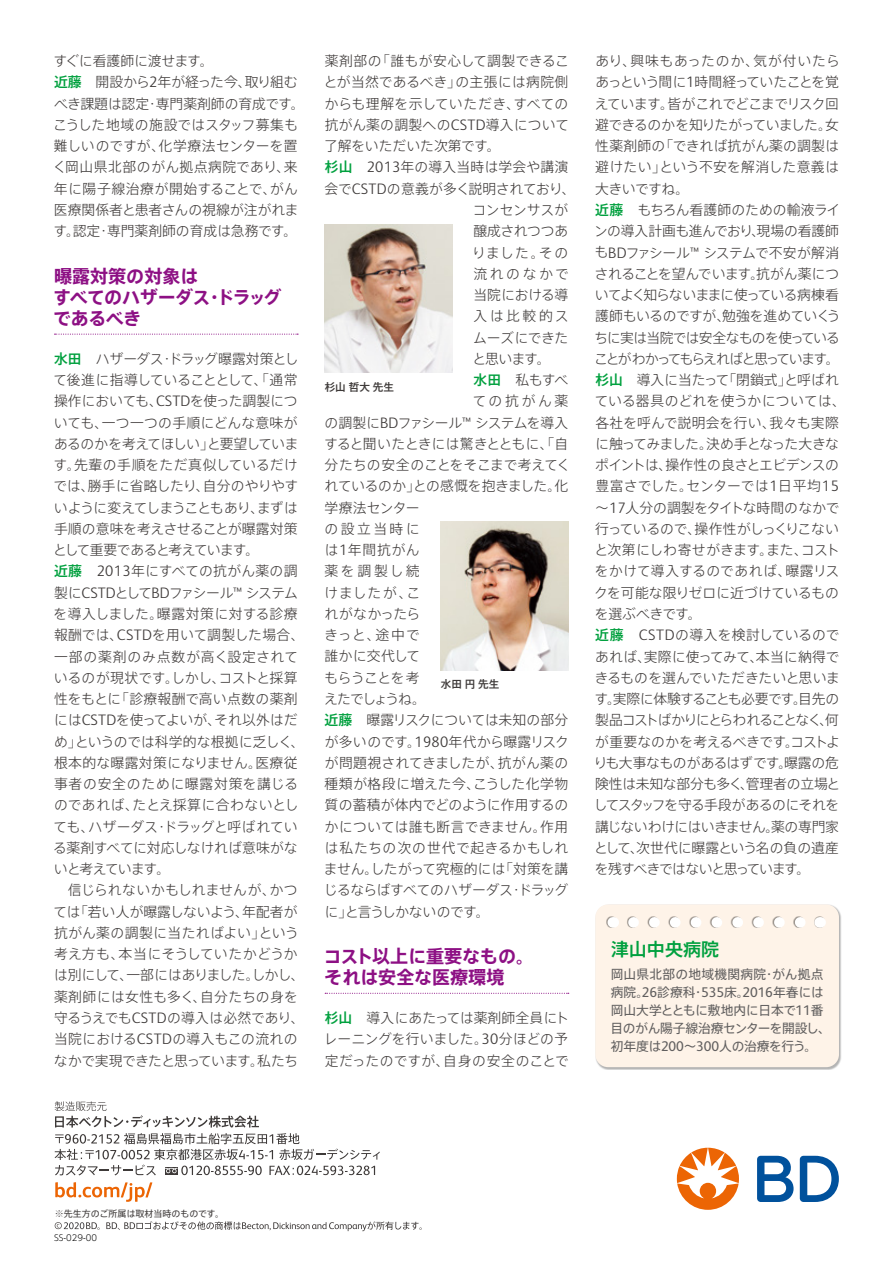
<style>
.page{position:relative;width:893px;height:1263px;background:#fff}
.page>*{position:absolute;margin:0;border:0;box-sizing:border-box;transform-origin:0 0}
.t1{font:700 18px/21.3px "Axis Pro N";letter-spacing:-.01em;color:#8d1084}
.t2{font:500 18px "Axis Pro N";color:#00a03e}
.t3{font:300 13.8px/21.3px "Axis Pro N";letter-spacing:-.01em;color:#3e3a39}
.t4{font:300 13.8px "Axis Pro N";letter-spacing:.015em;color:#3e3a39}
.t5{font:300 13.8px "Axis Pro N";letter-spacing:.01em;color:#3e3a39}
.t6{font:300 13.8px "Axis Pro N";letter-spacing:.035em;color:#3e3a39}
.t7{font:300 13.8px "Axis Pro N";letter-spacing:-.035em;color:#3e3a39}
.t8{font:300 13.8px "Axis Pro N";letter-spacing:.02em;color:#3e3a39}
.t9{font:300 13.8px "Axis Pro N";letter-spacing:-.07em;color:#3e3a39}
.t10{font:300 13.8px "Axis Pro N";letter-spacing:-.11em;color:#3e3a39}
.t11{font:12.75px/18px "Axis Pro N";letter-spacing:-.01em;color:#615f5f}
.t12{font:500 10.65px "Axis Pro N";color:#3e3a39}
.t13{font:9px "Axis Pro N";color:#3e3a39}
.t14{font:300 8.55px "UD Shin Go Pro";color:#000}
.s1{font-weight:500;color:#00a03e}
.s2{font-family:"FS Albert Pro";font-size:15.15px}
.s3{font-family:"FS Albert Pro";font-size:14.1px}
</style>
<div class="page">
<svg style="left:55px;top:1182px;width:97px;height:20px"></svg>
<svg style="left:55px;top:1101px;width:325px;height:74px"></svg>
<svg style="left:106px;top:1221px;width:316px;height:10px"></svg>
<svg style="left:55px;top:1222px;width:45px;height:8px"></svg>
<svg style="left:757px;top:1156px;width:82px;height:46px"></svg>
<svg style="left:677px;top:1148px;width:62px;height:62px"></svg>
<svg style="left:55px;top:334px;width:243px;height:1px"></svg>
<svg style="left:325px;top:993px;width:244px;height:1px"></svg>
<img style="left:325px;top:224px;width:127px;height:149px">
<img style="left:441px;top:522px;width:127px;height:149px">
<div style="left:595px;top:904px;width:247px;height:166px;background:#000;opacity:.3"></div>
<div style="left:595px;top:904px;width:244px;height:163px;background:#fef3e8;border-radius:13px"></div>
<div style="left:606px;top:916px;width:219px;height:11px;background:#000;opacity:.4"></div>
<svg style="left:633px;top:917px;width:176px;height:11px"></svg>
<p class="t3" style="left:53px;top:50px;width:253px">すぐに看護師に渡せます。<br><span class="s1">近藤</span>　開設から<span class="s2">2</span>年が経った今、取り組むべき課題は認定・専門薬剤師の育成です。こうした地域の施設ではスタッフ募集も難しいのですが、化学療法センターを置く岡山県北部のがん拠点病院であり、来年に陽子線治療が開始することで、がん医療関係者と患者さんの視線が注がれます。認定・専門薬剤師の育成は急務です。</p>
<h1 class="t1" style="left:53px;top:265px;width:230px">曝露対策の対象は<br>すべてのハザーダス・ドラッグであるべき</h1>
<p class="t3" style="left:53px;top:348px;width:253px"><span class="s1">水田</span>　ハザーダス・ドラッグ曝露対策として後進に指導していることとして、「通常操作においても、<span class="s2">CSTD</span>を使った調製についても、一つ一つの手順にどんな意味があるのかを考えてほしい」と要望しています。先輩の手順をただ真似しているだけでは、勝手に省略したり、自分のやりやすいように変えてしまうこともあり、まずは手順の意味を考えさせることが曝露対策として重要であると考えています。<br><span class="s1">近藤</span> <span class="s2">2013</span>年にすべての抗がん薬の調製に<span class="s2">CSTD</span>として<span class="s2">BD</span>ファシール<span class="s2">™</span> システムを導入しました。曝露対策に対する診療報酬では、<span class="s2">CSTD</span>を用いて調製した場合、一部の薬剤のみ点数が高く設定されているのが現状です。しかし、コストと採算性をもとに「診療報酬で高い点数の薬剤には<span class="s2">CSTD</span>を使ってよいが、それ以外はだめ」というのでは科学的な根拠に乏しく、根本的な曝露対策になりません。医療従事者の安全のために曝露対策を講じるのであれば、たとえ採算に合わないとしても、ハザーダス・ドラッグと呼ばれている薬剤すべてに対応しなければ意味がないと考えています。</p>
<p class="t3" style="left:53px;top:879px;width:253px;text-align:center">信じられないかもしれませんが、かつ<br>ては「若い人が曝露しないよう、年配者が抗がん薬の調製に当たればよい」という考え方も、本当にそうしていたかどうかは別にして、一部にはありました。しかし、薬剤師には女性も多く、自分たちの身を守るうえでも<span class="s2">CSTD</span>の導入は必然であり、当院における<span class="s2">CSTD</span>の導入もこの流れのなかで実現できたと思っています。私たち</p>
<p class="t3" style="left:325px;top:50px;width:246px">薬剤部の「誰もが安心して調製できるこ</p>
<p class="t8" style="left:324px;top:75px;width:246px">とが当然であるべき」の主張には病院側</p>
<p class="t5" style="left:324px;top:97px;width:245px">からも理解を示していただき、すべての</p>
<p class="t5" style="left:325px;top:118px;width:246px">抗がん薬の調製への<span class="s2">CSTD</span>導入について</p>
<p class="t3" style="left:324px;top:135px;width:178px">了解をいただいた次第です。</p>
<p class="t4" style="left:325px;top:160px;width:245px"><span class="s1">杉山</span> <span class="s2">2013</span>年の導入当時は学会や講演</p>
<p class="t3" style="left:325px;top:178px;width:252px">会で<span class="s2">CSTD</span>の意義が多く説明されており、</p>
<p class="t3" style="left:473px;top:199px;width:97px">コンセンサスが</p>
<p class="t3" style="left:473px;top:220px;width:96px">醸成されつつあ</p>
<p class="t3" style="left:472px;top:242px;width:98px">りました。その</p>
<p class="t3" style="left:473px;top:263px;width:97px">流れのなかで</p>
<p class="t3" style="left:473px;top:284px;width:96px">当院における導</p>
<p class="t3" style="left:473px;top:305px;width:97px">入は比較的ス</p>
<p class="t3" style="left:473px;top:327px;width:97px">ムーズにできた</p>
<p class="t3" style="left:473px;top:348px;width:80px">と思います。</p>
<p class="t3" style="left:473px;top:369px;width:96px"><span class="s1">水田</span>　私もすべ</p>
<p class="t3" style="left:473px;top:390px;width:97px">ての抗がん薬</p>
<p class="t3" style="left:325px;top:412px;width:245px">の調製に<span class="s2">BD</span>ファシール<span class="s2">™</span> システムを導入</p>
<p class="t3" style="left:324px;top:433px;width:246px">すると聞いたときには驚きとともに、「自</p>
<p class="t3" style="left:325px;top:454px;width:247px">分たちの安全のことをそこまで考えてく</p>
<p class="t3" style="left:325px;top:475px;width:245px">れているのか」との感慨を抱きました。化</p>
<p class="t3" style="left:325px;top:497px;width:97px">学療法センター</p>
<p class="t3" style="left:325px;top:518px;width:96px">の設立当時に</p>
<p class="t3" style="left:324px;top:539px;width:97px">は<span class="s2">1</span>年間抗がん</p>
<p class="t3" style="left:325px;top:560px;width:96px">薬を調製し続</p>
<p class="t3" style="left:324px;top:582px;width:97px">けましたが、こ</p>
<p class="t3" style="left:325px;top:603px;width:97px">れがなかったら</p>
<p class="t3" style="left:324px;top:624px;width:98px">きっと、途中で</p>
<p class="t4" style="left:325px;top:649px;width:97px">誰かに交代して</p>
<p class="t7" style="left:324px;top:671px;width:97px">もらうことを考</p>
<p class="t10" style="left:324px;top:692px;width:103px">えたでしょうね。</p>
<p class="t3" style="left:325px;top:709px;width:245px"><span class="s1">近藤</span>　曝露リスクについては未知の部分</p>
<p class="t3" style="left:324px;top:731px;width:246px">が多いのです。<span class="s2">1980</span>年代から曝露リスク</p>
<p class="t4" style="left:324px;top:756px;width:245px">が問題視されてきましたが、抗がん薬の</p>
<p class="t6" style="left:325px;top:777px;width:245px">種類が格段に増えた今、こうした化学物</p>
<p class="t3" style="left:325px;top:794px;width:245px">質の蓄積が体内でどのように作用するの</p>
<p class="t3" style="left:324px;top:816px;width:245px">かについては誰も断言できません。作用</p>
<p class="t6" style="left:324px;top:841px;width:245px">は私たちの次の世代で起きるかもしれ</p>
<p class="t3" style="left:324px;top:858px;width:246px">ません。したがって究極的には「対策を講</p>
<p class="t7" style="left:324px;top:883px;width:246px">じるならばすべてのハザーダス・ドラッグ</p>
<p class="t9" style="left:324px;top:904px;width:167px">に」と言うしかないのです。</p>
<h1 class="t1" style="left:324px;top:945px;width:212px">コスト以上に重要なもの。それは安全な医療環境</h1>
<p class="t3" style="left:324px;top:1007px;width:247px;text-align:justify"><span class="s1">杉山</span>　導入にあたっては薬剤師全員にトレーニングを行いました。<span class="s2">30</span>分ほどの予定だったのですが、自身の安全のことで</p>
<p class="t12" style="left:325px;top:381px;width:71px">杉山哲大先生</p>
<p class="t12" style="left:441px;top:679px;width:60px">水田円先生</p>
<p class="t3" style="left:594px;top:50px;width:254px">あり、興味もあったのか、気が付いたらあっという間に<span class="s2">1</span>時間経っていたことを覚えています。皆がこれでどこまでリスク回避できるのかを知りたがっていました。女性薬剤師の「できれば抗がん薬の調製は避けたい」という不安を解消した意義は大きいですね。<br><span class="s1">近藤</span>　もちろん看護師のための輸液ラインの導入計画も進んでおり、現場の看護師も<span class="s2">BD</span>ファシール<span class="s2">™</span> システムで不安が解消されることを望んでいます。抗がん薬についてよく知らないままに使っている病棟看護師もいるのですが、勉強を進めていくうちに実は当院では安全なものを使っていることがわかってもらえればと思っています。<span class="s1">杉山</span>　導入に当たって「閉鎖式」と呼ばれている器具のどれを使うかについては、各社を呼んで説明会を行い、我々も実際に触ってみました。決め手となった大きなポイントは、操作性の良さとエビデンスの豊富さでした。センターでは<span class="s2">1</span>日平均<span class="s2">15</span>～<span class="s2">17</span>人分の調製をタイトな時間のなかで行っているので、操作性がしっくりこないと次第にしわ寄せがきます。また、コストをかけて導入するのであれば、曝露リスクを可能な限りゼロに近づけているものを選ぶべきです。<br><span class="s1">近藤</span> <span class="s2">CSTD</span>の導入を検討しているのであれば、実際に使ってみて、本当に納得できるものを選んでいただきたいと思います。実際に体験することも必要です。目先の製品コストばかりにとらわれることなく、何が重要なのかを考えるべきです。コストよりも大事なものがあるはずです。曝露の危険性は未知な部分も多く、管理者の立場としてスタッフを守る手段があるのにそれを講じないわけにはいきません。薬の専門家として、次世代に曝露という名の負の遺産を残すべきではないと思っています。</p>
<h1 class="t2" style="left:611px;top:940px;width:110px">津山中央病院</h1>
<p class="t11" style="left:610px;top:965px;width:222px">岡山県北部の地域機関病院・がん拠点病院。<span class="s3">26</span>診療科・<span class="s3">535</span>床。<span class="s3">2016</span>年春には岡山大学とともに敷地内に日本で<span class="s3">11</span>番目のがん陽子線治療センターを開設し、初年度は<span class="s3">200</span>～<span class="s3">300</span>人の治療を行う。</p>
<p class="t13" style="left:55px;top:1209px;width:171px">※先生方のご所属は取材当時のものです。</p>
<p class="t14" style="left:54px;top:1230px;width:45px">SS-029-00</p>
</div>
